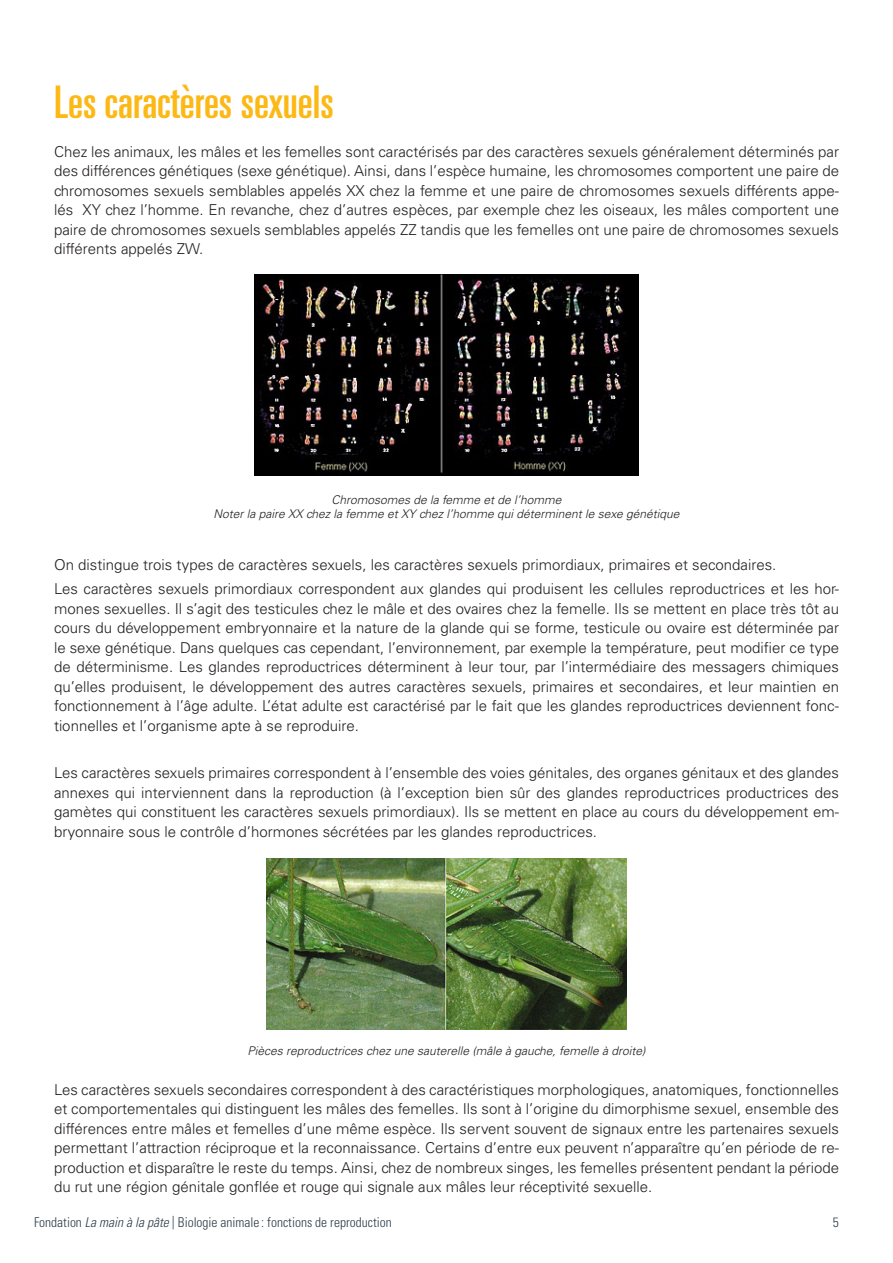
<style>
.page{position:relative;width:893px;height:1263px;background:#fff}
.page>*{position:absolute;margin:0;border:0;box-sizing:border-box;transform-origin:0 0}
.Rappel_titre_brochur{font:ultra-condensed 45px "Univers LT Std";color:#fcb814}
.Texte_justifié{font:300 15px/19.5px "Univers LT Std";color:#231f20;text-align:justify}
.Texte{font:300 15px/19.5px "Univers LT Std";color:#231f20;text-align:justify}
.t1{font:300 condensed 13.5px "Univers LT Std";color:#2e3d48}
.Légendes{font:italic 300 12px "Univers LT Std";color:#231f20}
.s1{font-style:italic}
</style>
<div class="page">
<img style="left:255px;top:274px;width:383px;height:202px">
<img style="left:267px;top:859px;width:359px;height:170px">
<p class="Rappel_titre_brochur" style="left:54px;top:76px;width:281px">Les caractères sexuels</p>
<p class="Texte" style="left:54px;top:142px;width:786px">Chez les animaux, les mâles et les femelles sont caractérisés par des caractères sexuels généralement déterminés par des différences génétiques (sexe génétique). Ainsi, dans l’espèce humaine, les chromosomes comportent une paire de chromosomes sexuels semblables appelés XX chez la femme et une paire de chromosomes sexuels différents appe&shy;lés XY chez l’homme. En revanche, chez d’autres espèces, par exemple chez les oiseaux, les mâles comportent une paire de chromosomes sexuels semblables appelés ZZ tandis que les femelles ont une paire de chromosomes sexuels différents appelés ZW.</p>
<p class="Légendes" style="left:331px;top:492px;width:232px">Chromosomes de la femme et de l’homme</p>
<p class="Légendes" style="left:213px;top:506px;width:467px">Noter la paire XX chez la femme et XY chez l’homme qui déterminent le sexe génétique</p>
<p class="Texte_justifié" style="left:54px;top:555px;width:724px">On distingue trois types de caractères sexuels, les caractères sexuels primordiaux, primaires et secondaires.</p>
<p class="Texte_justifié" style="left:54px;top:579px;width:787px">Les caractères sexuels primordiaux correspondent aux glandes qui produisent les cellules reproductrices et les hor&shy;mones sexuelles. Il s’agit des testicules chez le mâle et des ovaires chez la femelle. Ils se mettent en place très tôt au cours du développement embryonnaire et la nature de la glande qui se forme, testicule ou ovaire est déterminée par le sexe génétique. Dans quelques cas cependant, l’environnement, par exemple la température, peut modifier ce type de déterminisme. Les glandes reproductrices déterminent à leur tour, par l’intermédiaire des messagers chimiques qu’elles produisent, le développement des autres caractères sexuels, primaires et secondaires, et leur maintien en fonctionnement à l’âge adulte. L’état adulte est caractérisé par le fait que les glandes reproductrices deviennent fonc&shy;tionnelles et l’organisme apte à se reproduire.</p>
<p class="Texte_justifié" style="left:54px;top:763px;width:786px">Les caractères sexuels primaires correspondent à l’ensemble des voies génitales, des organes génitaux et des glandes annexes qui interviennent dans la reproduction (à l’exception bien sûr des glandes reproductrices productrices des gamètes qui constituent les caractères sexuels primordiaux). Ils se mettent en place au cours du développement em&shy;bryonnaire sous le contrôle d’hormones sécrétées par les glandes reproductrices.</p>
<p class="Légendes" style="left:248px;top:1043px;width:399px">Pièces reproductrices chez une sauterelle (mâle à gauche, femelle à droite)</p>
<p class="Texte_justifié" style="left:54px;top:1079px;width:786px">Les caractères sexuels secondaires correspondent à des caractéristiques morphologiques, anatomiques, fonctionnelles et comportementales qui distinguent les mâles des femelles. Ils sont à l’origine du dimorphisme sexuel, ensemble des différences entre mâles et femelles d’une même espèce. Ils servent souvent de signaux entre les partenaires sexuels permettant l’attraction réciproque et la reconnaissance. Certains d’entre eux peuvent n’apparaître qu’en période de re&shy;production et disparaître le reste du temps. Ainsi, chez de nombreux singes, les femelles présentent pendant la période du rut une région génitale gonflée et rouge qui signale aux mâles leur réceptivité sexuelle.</p>
<p class="t1" style="left:34px;top:1214px;width:359px">Fondation <span class="s1">La main à la pâte</span> | Biologie animale : fonctions de reproduction</p>
<p class="t1" style="left:833px;top:1214px;width:7px">5</p>
</div>
